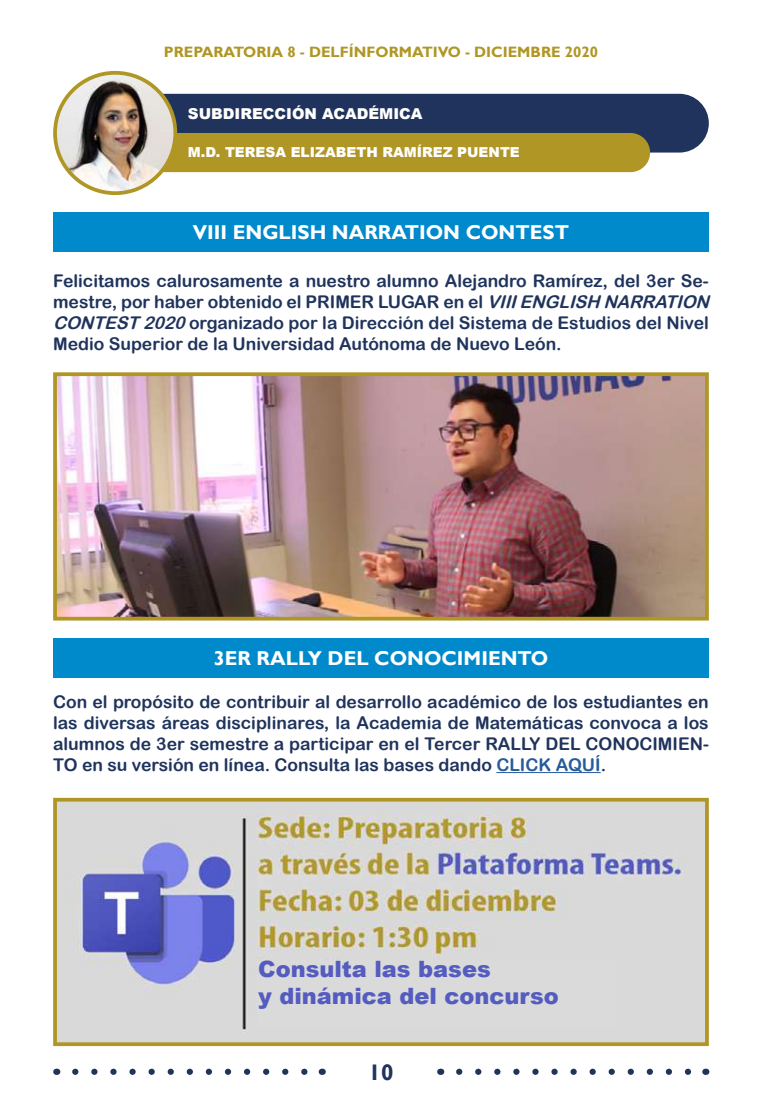
<style>
.page{position:relative;width:762px;height:1117px;background:#fff}
.page>*{position:absolute;margin:0;border:0;box-sizing:border-box;transform-origin:0 0}
.t1{font:900 22.5px/27px "Arial";color:#545cbf}
.t2{font:700 22.5px "Gill Sans";color:#1f335c}
.t3{font:700 20px "Gill Sans";color:#fff}
.t4{font:17.5px/21px "Arial Rounded MT Bold";color:#1f335c}
.t5{font:700 15px "Gill Sans";color:#b09624}
.t6{font:900 15px "Arial";color:#fff}
.t7{font:900 13.75px "Arial";color:#fff}
.s1{font-style:italic}
.s2{color:#275b9b}
</style>
<div class="page">
<svg style="left:459px;top:1068px;width:233px;height:6px"></svg>
<svg style="left:75px;top:1068px;width:233px;height:6px"></svg>
<svg style="left:161px;top:94px;width:548px;height:78px;background:#676649"></svg>
<img style="left:55px;top:73px;width:120px;height:120px;border-radius:60px">
<div style="left:53px;top:71px;width:124px;height:124px;border:4px solid #b09624;border-radius:50%"></div>
<div style="left:53px;top:213px;width:656px;height:39px;background:#008acc"></div>
<img style="left:58px;top:377px;width:646px;height:238px">
<div style="left:53px;top:372px;width:656px;height:248px;border:4px solid #b09624"></div>
<div style="left:53px;top:638px;width:656px;height:39px;background:#008acc"></div>
<hr style="left:496px;top:772px;width:105px;height:1px;background:#275b9b">
<img style="left:58px;top:802px;width:646px;height:238px">
<div style="left:53px;top:797px;width:656px;height:248px;border:4px solid #b09624"></div>
<div style="left:258px;top:960px;width:356px;height:68px;background:#dadada"></div>
<p class="t5" style="left:164px;top:43px;width:435px">PREPARATORIA 8 - DELFÍNFORMATIVO - DICIEMBRE 2020</p>
<p class="t6" style="left:188px;top:102px;width:236px">SUBDIRECCIÓN ACADÉMICA</p>
<p class="t7" style="left:188px;top:142px;width:333px">M.D. TERESA ELIZABETH RAMÍREZ PUENTE</p>
<p class="t3" style="left:193px;top:220px;width:378px">VIII ENGLISH NARRATION CONTEST</p>
<p class="t4" style="left:53px;top:270px;width:662px">Felicitamos calurosamente a nuestro alumno Alejandro Ramírez, del 3er Se&shy;mestre, por haber obtenido el PRIMER LUGAR en el <span class="s1">VIIIENGLISH NARRATION CONTEST 2020</span> organizado por la Dirección del Sistema de Estudios del Nivel Medio Superior de la Universidad Autónoma de Nuevo León.</p>
<p class="t3" style="left:214px;top:645px;width:336px">3ER RALLY DEL CONOCIMIENTO</p>
<p class="t4" style="left:53px;top:690px;width:657px;text-align:justify">Con el propósito de contribuir al desarrollo académico de los estudiantes en las diversas áreas disciplinares, la Academia de Matemáticas convoca a los alumnos de 3er semestre a participar en el Tercer RALLY DEL CONOCIMIEN-TO en su versión en línea. Consulta las bases dando <span class="s2">CLICK AQUÍ</span>.</p>
<p class="t1" style="left:258px;top:954px;width:302px">Consulta las bases<br>y dinámica del concurso</p>
<p class="t2" style="left:368px;top:1058px;width:26px">10</p>
</div>
